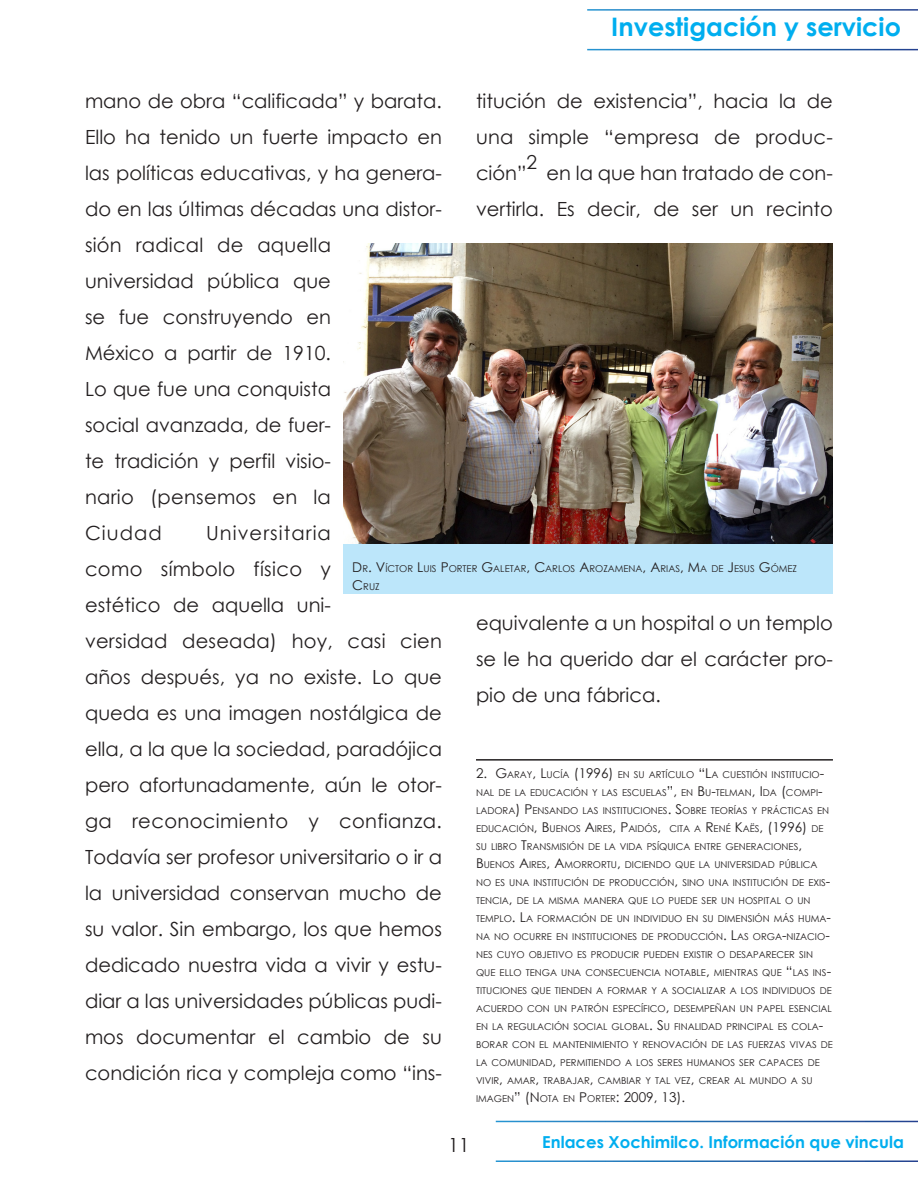
<style>
.page{position:relative;width:918px;height:1188px;background:#fff}
.page>*{position:absolute;margin:0;border:0;box-sizing:border-box;transform-origin:0 0}
.t1{font:700 25.5px "Century Gothic";color:#00aeef}
.cuerpoArticulos{font:19.5px/36px "Century Gothic";color:#231f20}
.cuerpoArticulos-2{font:19.2px "Century Gothic";color:#231f20}
.t2{font:700 16.5px "Century Gothic";color:#00aeef}
.pies_de_foto{font:9.45px/18px "Century Gothic";color:#231f20}
.pies_de_foto_2alinea{font:9.45px/18px "Century Gothic";color:#231f20}
.s1{font-size:13.5px}
</style>
<div class="page">
<hr style="left:476px;top:759px;width:357px;height:2px;background:#231f20">
<img style="left:344px;top:243px;width:489px;height:301px">
<div style="left:344px;top:544px;width:489px;height:50px;background:#bce6fa"></div>
<h1 class="t1" style="left:611px;top:8px;width:291px">Investigación y servicio</h1>
<p class="cuerpoArticulos" style="left:476px;top:83px;width:358px;text-align:justify">titución de existencia”, hacia la de una simple “empresa de produc&shy;ción”</p>
<p class="cuerpoArticulos" style="left:85px;top:83px;width:358px">mano de obra “calificada” y barata.<br>Ello ha tenido un fuerte impacto en las políticas educativas, y ha genera&shy;do en las últimas décadas una distor&shy;sión radical de aquella universidad pública que<br>se fue construyendo en<br>México a partir de 1910.<br>Lo que fue una conquista<br>social avanzada, de fuer-<br>te tradición y perfil visio-<br>nario (pensemos en la<br>Ciudad</p>
<p class="cuerpoArticulos-2" style="left:527px;top:149px;width:12px">2</p>
<p class="cuerpoArticulos" style="left:476px;top:155px;width:358px;text-align:right">en la que han tratado de con&shy;vertirla. Es decir, de ser un recinto</p>
<p class="cuerpoArticulos" style="left:85px;top:515px;width:359px;text-indent:121px">Universitaria<br>como símbolo físico y<br>estético de aquella uni-<br>versidad deseada) hoy, casi cien años después, ya no existe. Lo que queda es una imagen nostálgica de ella, a la que la sociedad, paradójica pero afortunadamente, aún le otor&shy;ga reconocimiento y confianza.<br>Todavía ser profesor universitario o ir a la universidad conservan mucho de su valor. Sin embargo, los que hemos dedicado nuestra vida a vivir y estu&shy;diar a las universidades públicas pudi&shy;mos documentar el cambio de su condición rica y compleja como “ins-</p>
<p class="pies_de_foto_2alinea" style="left:352px;top:559px;width:446px"><span class="s1">D</span>R<span class="s1">. V</span>ÍCTOR <span class="s1">L</span>UIS <span class="s1">P</span>ORTER <span class="s1">G</span>ALETAR<span class="s1">, C</span>ARLOS <span class="s1">A</span>ROZAMENA<span class="s1">, A</span>RIAS<span class="s1">, M</span>A DE <span class="s1">J</span> ESUS <span class="s1">G</span>ÓMEZ<br><span class="s1">C</span>RUZ</p>
<p class="cuerpoArticulos" style="left:476px;top:605px;width:358px;text-align:justify">equivalente a un hospital o un templo se le ha querido dar el carácter pro&shy;pio de una fábrica.</p>
<p class="pies_de_foto" style="left:476px;top:765px;width:356px"><span class="s1">2. G</span>ARAY<span class="s1">, L</span>UCÍA <span class="s1">(1996)</span> EN SU ARTÍCULO <span class="s1">“L</span>A CUESTIÓN INSTITUCIO<span class="s1">-</span>NAL DE LA EDUCACIÓN Y LAS ESCUELAS<span class="s1">”,</span> EN <span class="s1">B</span> U<span class="s1">-</span>TELMAN<span class="s1">, I</span> DA <span class="s1">(</span>COMPI<span class="s1">-</span>LADORA<span class="s1">) P</span>ENSANDO LAS INSTITUCIONES<span class="s1">. S</span>OBRE TEORÍAS Y PRÁCTICAS EN EDUCACIÓN<span class="s1">, B</span> UENOS <span class="s1">A</span>IRES<span class="s1">, P</span>AIDÓS<span class="s1">,</span> CITA A <span class="s1">R</span> ENÉ <span class="s1">K</span>AËS<span class="s1">, (1996)</span> DE<br>SU LIBRO <span class="s1">T</span>RANSMISIÓN DE LA VIDA PSÍQUICA ENTRE GENERACIONES<span class="s1">, B</span>UENOS <span class="s1">A</span>IRES<span class="s1">, A</span>MORRORTU<span class="s1">,</span> DICIENDO QUE LA UNIVERSIDAD PÚBLICA NO ES UNA INSTITUCIÓN DE PRODUCCIÓN<span class="s1">,</span> SINO UNA INSTITUCIÓN DE EXIS<span class="s1">-</span>TENCIA<span class="s1">,</span> DE LA MISMA MANERA QUE LO PUEDE</p>
<p class="pies_de_foto" style="left:476px;top:891px;width:357px;text-indent:226px">SER UN HOSPITAL O UN TEMPLO<span class="s1">. L</span>A FORMACIÓN DE UN INDIVIDUO EN SU DIMENSIÓN MÁS H UMA<span class="s1">-</span>NA NO OCURRE EN INSTITUCIONES DE PRODUCCIÓN<span class="s1">. L</span>AS ORGA<span class="s1">-</span>NIZACIO<span class="s1">-</span>NES CUYO OBJETIVO ES PRODUCIR PUEDE</p>
<p class="pies_de_foto" style="left:476px;top:945px;width:357px;text-indent:196px">N EXISTIR O DESAPARECER SIN QUE ELLO TENGA UNA CONSECUENCIA NOTABLE<span class="s1">,</span> MIENTRAS QUE <span class="s1">“</span>LAS INS<span class="s1">-</span>TITUCIONES QUE TIENDEN A FORMAR Y A SOCIALIZAR A LOS INDIVIDUOS DE ACUERDO CON UN PATRÓN ESPECÍFICO<span class="s1">,</span> DESEMPEÑAN UN PAPEL ESENCIAL EN LA REGULACIÓN SOCIAL GLOBAL<span class="s1">. S</span>U FINALIDAD PRINCIPAL ES COLA<span class="s1">-</span>BORAR CON EL MANTENIMIENTO Y RENOVACIÓN DE LAS FUERZAS VIVAS DE LA COMUNIDAD<span class="s1">,</span> PERMITIENDO A LOS SERES H UMANOS SER CAPACES DE VIVIR<span class="s1">,</span> AMAR<span class="s1">,</span> TRABAJAR<span class="s1">,</span> CAMBIAR Y TAL VEZ<span class="s1">,</span> CREAR AL MUNDO A SU IMAGEN<span class="s1">” (N</span> OTA EN <span class="s1">P</span>ORTER<span class="s1">: 2009, 13).</span></p>
<h2 class="cuerpoArticulos" style="left:448px;top:1127px;width:23px">11</h2>
<h3 class="t2" style="left:542px;top:1129px;width:363px">Enlaces Xochimilco. Información que vincula</h3>
</div>
